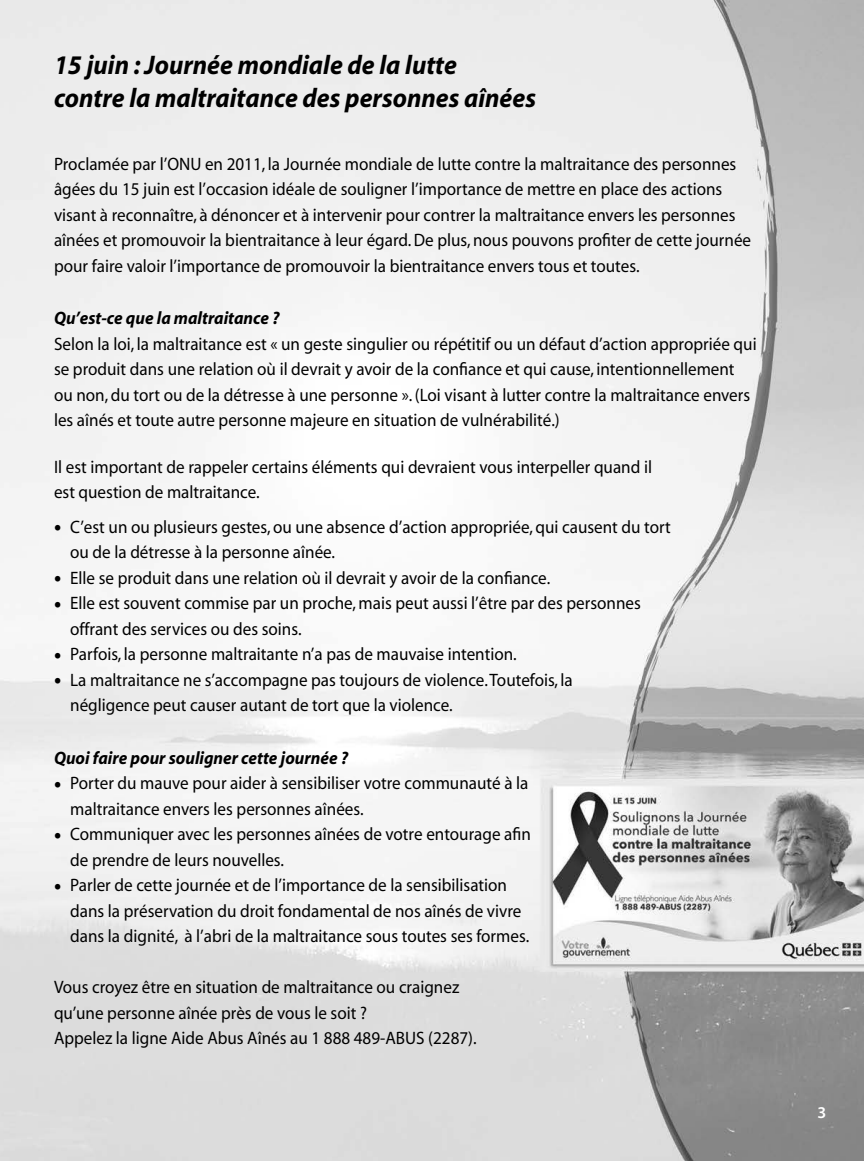
<style>
.page{position:relative;width:864px;height:1161px;background:#fff}
.page>*{position:absolute;margin:0;border:0;box-sizing:border-box;transform-origin:0 0}
.t1{font:27px/32.4px "Myriad MM It 700 600";color:#000;scale:.95 1}
.t2{font:18px/25.5px "Myriad MM 400 600";color:#000;scale:.95 1}
.t3{font:18px "Myriad MM It 700 600";color:#000;scale:.95 1}
.t4{font:16.5px "Myriad MM 565 600";color:#fff}
.s1{font-size:27px}
</style>
<div class="page">
<img style="left:0;top:0;width:864px;height:1161px">
<h1 class="t1" style="left:54px;top:50px;width:509px">15 juin : Journée mondiale de la lutte<br>contre la maltraitance des personnes aînées</h1>
<p class="t2" style="left:54px;top:152px;width:735px">Proclamée par l’ONU en 2011, la Journée mondiale de lutte contre la maltraitance des personnes âgées du 15 juin est l’occasion idéale de souligner l’importance de mettre en place des actions visant à reconnaître, à dénoncer et à intervenir pour contrer la maltraitance envers les personnes aînées et promouvoir la bientraitance à leur égard. De plus, nous pouvons profiter de cette journée pour faire valoir l’importance de promouvoir la bientraitance envers tous et toutes.</p>
<p class="t3" style="left:54px;top:309px;width:239px">Qu’est-ce que la maltraitance ?</p>
<p class="t2" style="left:54px;top:332px;width:741px">Selon la loi, la maltraitance est « un geste singulier ou répétitif ou un défaut d’action appropriée qui se produit dans une relation où il devrait y avoir de la confiance et qui cause, intentionnellement ou non, du tort ou de la détresse à une personne ». (Loi visant à lutter contre la maltraitance envers les aînés et toute autre personne majeure en situation de vulnérabilité.)</p>
<p class="t2" style="left:54px;top:455px;width:631px">Il est important de rappeler certains éléments qui devraient vous interpeller quand il est question de maltraitance.</p>
<p class="t2" style="left:70px;top:515px;width:634px;text-indent:-16px"><span class="s1">•</span> C’est un ou plusieurs gestes, ou une absence d’action appropriée, qui causent du tort ou de la détresse à la personne aînée.</p>
<p class="t2" style="left:54px;top:566px;width:524px"><span class="s1">•</span> Elle se produit dans une relation où il devrait y avoir de la confiance.</p>
<p class="t2" style="left:70px;top:591px;width:602px;text-indent:-16px"><span class="s1">•</span> Elle est souvent commise par un proche, mais peut aussi l’être par des personnes offrant des services ou des soins.</p>
<p class="t2" style="left:54px;top:642px;width:489px"><span class="s1">•</span> Parfois, la personne maltraitante n’a pas de mauvaise intention.</p>
<p class="t2" style="left:70px;top:668px;width:531px;text-indent:-16px"><span class="s1">•</span> La maltraitance ne s’accompagne pas toujours de violence. Toutefois, la négligence peut causer autant de tort que la violence.</p>
<p class="t3" style="left:54px;top:749px;width:311px">Quoi faire pour souligner cette journée ?</p>
<p class="t2" style="left:70px;top:771px;width:484px;text-indent:-16px"><span class="s1">•</span> Porter du mauve pour aider à sensibiliser votre communauté à la maltraitance envers les personnes aînées.</p>
<p class="t2" style="left:70px;top:822px;width:486px;text-indent:-16px"><span class="s1">•</span> Communiquer avec les personnes aînées de votre entourage afin de prendre de leurs nouvelles.</p>
<p class="t2" style="left:70px;top:873px;width:485px;text-indent:-16px"><span class="s1">•</span> Parler de cette journée et de l’importance de la sensibilisation dans la préservation du droit fondamental de nos aînés de vivre dans la dignité, à l’abri de la maltraitance sous toutes ses formes.</p>
<p class="t2" style="left:54px;top:975px;width:446px">Vous croyez être en situation de maltraitance ou craignez qu’une personne aînée près de vous le soit ?<br>Appelez la ligne Aide Abus Aînés au 1 888 489-ABUS (2287).</p>
<p class="t4" style="left:817px;top:1105px;width:10px">3</p>
</div>
